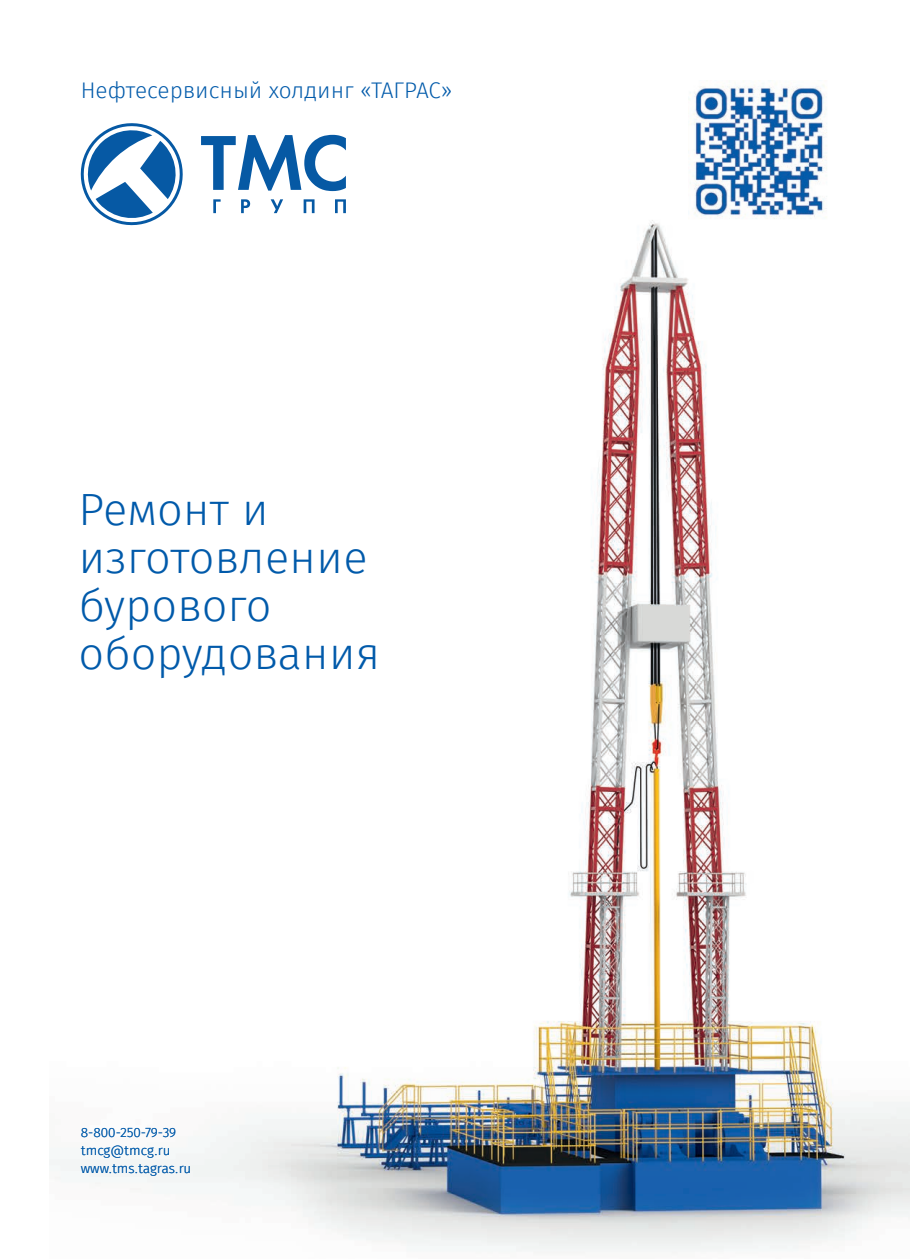
<style>
.page{position:relative;width:910px;height:1259px;background:#fff}
.page>*{position:absolute;margin:0;border:0;box-sizing:border-box;transform-origin:0 0}
.Заголовок{font:300 45px/48px "Fira Sans";color:#015aaa}
.Заголовок-2{font:300 22.5px "Fira Sans";color:#015aaa}
.t1{font:300 13.5px/18px "Fira Sans";color:#015aaa}
</style>
<div class="page">
<img style="left:49px;top:220px;width:861px;height:1033px">
<svg style="left:75px;top:123px;width:271px;height:108px"></svg>
<img style="left:688px;top:85px;width:141px;height:136px">
<p class="Заголовок-2" style="left:81px;top:75px;width:373px">Нефтесервисный холдинг «ТАГРАС»</p>
<p class="Заголовок" style="left:78px;top:489px;width:304px">Ремонт и изготовление бурового оборудования</p>
<p class="t1" style="left:81px;top:1124px;width:112px">8-800-250-79-39 tmcg@tmcg.ru www.tms.tagras.ru</p>
</div>
